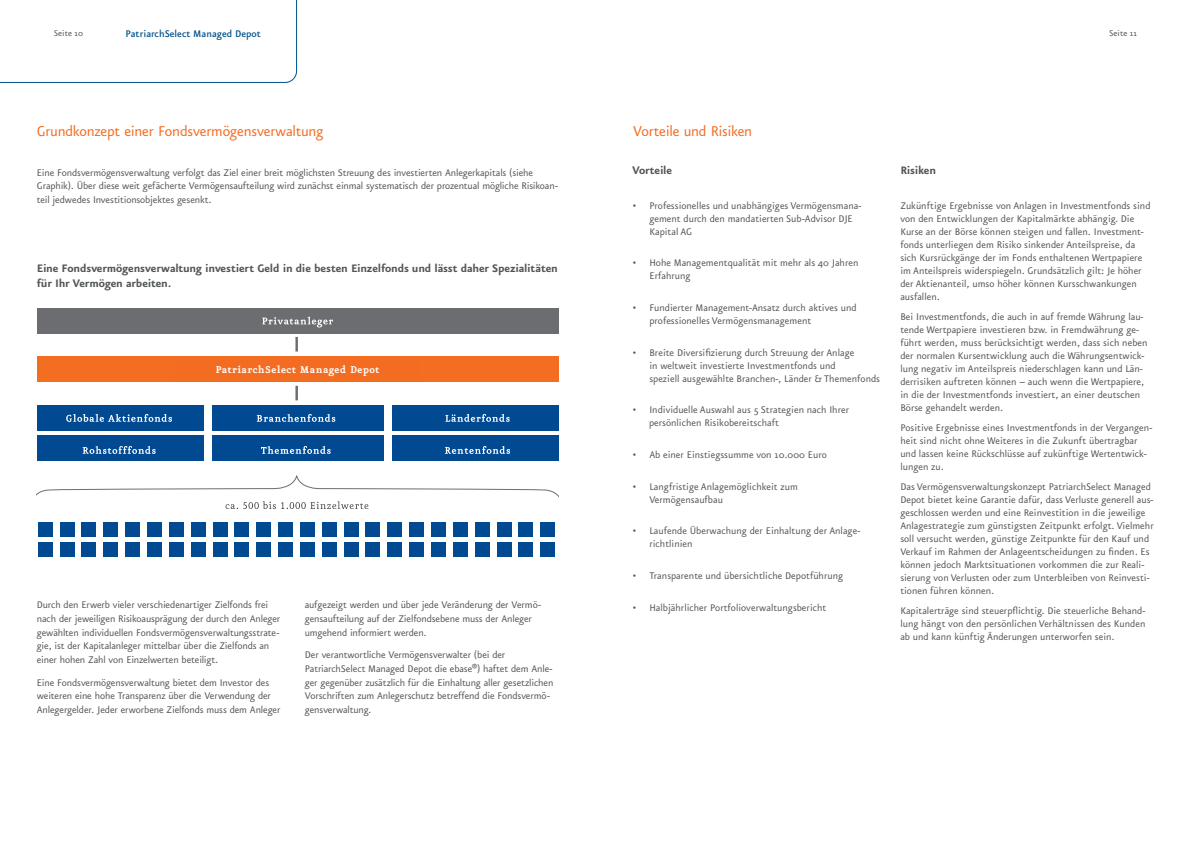
<style>
.page{position:relative;width:1191px;height:842px;background:#fff}
.page>*{position:absolute;margin:0;border:0;box-sizing:border-box;transform-origin:0 0}
.t1{font:17px "Eureka Sans OT";letter-spacing:-.015em;color:#f36c21}
.t2{font:700 13px/15.6px "Eureka Sans OT";letter-spacing:-.015em;color:#525557}
.t3{font:700 11.8px "Eureka";letter-spacing:.03em;color:#fff}
.t4{font:11.5px/13px "Eureka Sans OT";color:#525557}
.t5{font:500 11.5px "Eureka Sans OT";color:#00518a}
.t6{font:10px "Eureka Sans OT";color:#525557}
</style>
<div class="page">
<svg style="left:0;top:0;width:297px;height:83px"></svg>
<div style="left:212px;top:405px;width:172px;height:25px;background:#014990"></div>
<div style="left:392px;top:405px;width:166px;height:25px;background:#014990"></div>
<div style="left:212px;top:436px;width:172px;height:25px;background:#014990"></div>
<div style="left:392px;top:436px;width:166px;height:25px;background:#014990"></div>
<div style="left:37px;top:405px;width:166px;height:25px;background:#014990"></div>
<div style="left:37px;top:436px;width:166px;height:25px;background:#014990"></div>
<div style="left:37px;top:309px;width:521px;height:25px;background:#6c6d70"></div>
<svg style="left:262px;top:316px;width:71px;height:11px"></svg>
<div style="left:37px;top:356px;width:521px;height:26px;background:#f36e21"></div>
<svg style="left:66px;top:414px;width:106px;height:8px"></svg>
<svg style="left:257px;top:414px;width:78px;height:8px"></svg>
<svg style="left:445px;top:414px;width:65px;height:8px"></svg>
<svg style="left:83px;top:446px;width:73px;height:8px"></svg>
<svg style="left:261px;top:446px;width:70px;height:8px"></svg>
<svg style="left:445px;top:446px;width:65px;height:8px"></svg>
<hr style="left:295px;top:337px;width:3px;height:15px;background:#6c6d70">
<hr style="left:295px;top:386px;width:3px;height:14px;background:#6c6d70">
<div style="left:38px;top:522px;width:15px;height:15px;background:#014990"></div>
<div style="left:60px;top:522px;width:15px;height:15px;background:#014990"></div>
<div style="left:81px;top:522px;width:15px;height:15px;background:#014990"></div>
<div style="left:103px;top:522px;width:15px;height:15px;background:#014990"></div>
<div style="left:125px;top:522px;width:15px;height:15px;background:#014990"></div>
<div style="left:147px;top:522px;width:15px;height:15px;background:#014990"></div>
<div style="left:169px;top:522px;width:15px;height:15px;background:#014990"></div>
<div style="left:191px;top:522px;width:15px;height:15px;background:#014990"></div>
<div style="left:212px;top:522px;width:15px;height:15px;background:#014990"></div>
<div style="left:234px;top:522px;width:15px;height:15px;background:#014990"></div>
<div style="left:256px;top:522px;width:15px;height:15px;background:#014990"></div>
<div style="left:278px;top:522px;width:15px;height:15px;background:#014990"></div>
<div style="left:300px;top:522px;width:15px;height:15px;background:#014990"></div>
<div style="left:322px;top:522px;width:15px;height:15px;background:#014990"></div>
<div style="left:344px;top:522px;width:14px;height:15px;background:#014990"></div>
<div style="left:365px;top:522px;width:15px;height:15px;background:#014990"></div>
<div style="left:387px;top:522px;width:15px;height:15px;background:#014990"></div>
<div style="left:409px;top:522px;width:15px;height:15px;background:#014990"></div>
<div style="left:431px;top:522px;width:15px;height:15px;background:#014990"></div>
<div style="left:453px;top:522px;width:15px;height:15px;background:#014990"></div>
<div style="left:475px;top:522px;width:14px;height:15px;background:#014990"></div>
<div style="left:496px;top:522px;width:15px;height:15px;background:#014990"></div>
<div style="left:518px;top:522px;width:15px;height:15px;background:#014990"></div>
<div style="left:540px;top:522px;width:15px;height:15px;background:#014990"></div>
<div style="left:38px;top:542px;width:15px;height:15px;background:#014990"></div>
<div style="left:60px;top:542px;width:15px;height:15px;background:#014990"></div>
<div style="left:81px;top:542px;width:15px;height:15px;background:#014990"></div>
<div style="left:103px;top:542px;width:15px;height:15px;background:#014990"></div>
<div style="left:125px;top:542px;width:15px;height:15px;background:#014990"></div>
<div style="left:147px;top:542px;width:15px;height:15px;background:#014990"></div>
<div style="left:169px;top:542px;width:15px;height:15px;background:#014990"></div>
<div style="left:191px;top:542px;width:15px;height:15px;background:#014990"></div>
<div style="left:212px;top:542px;width:15px;height:15px;background:#014990"></div>
<div style="left:234px;top:542px;width:15px;height:15px;background:#014990"></div>
<div style="left:256px;top:542px;width:15px;height:15px;background:#014990"></div>
<div style="left:278px;top:542px;width:15px;height:15px;background:#014990"></div>
<div style="left:300px;top:542px;width:15px;height:15px;background:#014990"></div>
<div style="left:322px;top:542px;width:15px;height:15px;background:#014990"></div>
<div style="left:344px;top:542px;width:14px;height:15px;background:#014990"></div>
<div style="left:365px;top:542px;width:15px;height:15px;background:#014990"></div>
<div style="left:387px;top:542px;width:15px;height:15px;background:#014990"></div>
<div style="left:409px;top:542px;width:15px;height:15px;background:#014990"></div>
<div style="left:431px;top:542px;width:15px;height:15px;background:#014990"></div>
<div style="left:453px;top:542px;width:15px;height:15px;background:#014990"></div>
<div style="left:475px;top:542px;width:14px;height:15px;background:#014990"></div>
<div style="left:496px;top:542px;width:15px;height:15px;background:#014990"></div>
<div style="left:518px;top:542px;width:15px;height:15px;background:#014990"></div>
<div style="left:540px;top:542px;width:15px;height:15px;background:#014990"></div>
<svg style="left:37px;top:475px;width:521px;height:34px"></svg>
<p class="t6" style="left:54px;top:27px;width:31px">Seite 10</p>
<p class="t5" style="left:125px;top:27px;width:137px">PatriarchSelect Managed Depot</p>
<p class="t6" style="left:1109px;top:27px;width:29px">Seite 11</p>
<h1 class="t1" style="left:37px;top:121px;width:288px">Grundkonzept einer Fondsvermögensverwaltung</h1>
<h1 class="t1" style="left:633px;top:121px;width:121px">Vorteile und Risiken</h1>
<p class="t4" style="left:37px;top:165px;width:522px;line-height:13.8px">Eine Fondsvermögensverwaltung verfolgt das Ziel einer breit möglichsten Streuung des investierten Anlegerkapitals (siehe<br>Graphik). Über diese weit gefächerte Vermögensaufteilung wird zunächst einmal systematisch der prozentual mögliche Risikoan&shy;teil jedwedes Investitionsobjektes gesenkt.</p>
<p class="t2" style="left:37px;top:260px;width:522px">Eine Fondsvermögensverwaltung investiert Geld in die besten Einzelfonds und lässt daher Spezialitäten für Ihr Vermögen arbeiten.</p>
<p class="t3" style="left:215px;top:365px;width:166px">PatriarchSelect Managed Depot</p>
<p class="t4" style="left:37px;top:598px;width:245px;line-height:13.8px">Durch den Erwerb vieler verschiedenartiger Zielfonds frei nach der jeweiligen Risikoausprägung der durch den Anleger gewählten individuellen Fondsvermögensverwaltungsstrate&shy;gie, ist der Kapitalanleger mittelbar über die Zielfonds an einer hohen Zahl von Einzelwerten beteiligt.</p>
<p class="t4" style="left:37px;top:675px;width:245px;line-height:13.8px">Eine Fondsvermögensverwaltung bietet dem Investor des weiteren eine hohe Transparenz über die Verwendung der<br>Anlegergelder. Jeder erworbene Zielfonds muss dem Anleger</p>
<p class="t4" style="left:305px;top:598px;width:238px;line-height:13.8px">aufgezeigt werden und über jede Veränderung der Vermö&shy;gensaufteilung auf der Zielfondsebene muss der Anleger umgehend informiert werden.</p>
<p class="t4" style="left:305px;top:648px;width:250px;line-height:13.8px">Der verantwortliche Vermögensverwalter (bei der PatriarchSelect Managed Depot die ebase®) haftet dem Anle&shy;ger gegenüber zusätzlich für die Einhaltung aller gesetzlichen Vorschriften zum Anlegerschutz betreffend die Fondsvermö&shy;gensverwaltung.</p>
<p class="t2" style="left:632px;top:162px;width:41px">Vorteile</p>
<p class="t4" style="left:649px;top:199px;width:213px;text-indent:-17px">• Professionelles und unabhängiges Vermögensmana&shy;gement durch den mandatierten Sub-Advisor DJE<br>Kapital AG</p>
<p class="t4" style="left:649px;top:257px;width:211px;text-indent:-17px">• Hohe Managementqualität mit mehr als 40 Jahren<br>Erfahrung</p>
<p class="t4" style="left:649px;top:301px;width:209px;text-indent:-17px">• Fundierter Management-Ansatz durch aktives und professionelles Vermögensmanagement</p>
<p class="t4" style="left:649px;top:346px;width:232px;text-indent:-17px">• Breite Diversifizierung durch Streuung der Anlage<br>in weltweit investierte Investmentfonds und<br>speziell ausgewählte Branchen-, Länder &amp; Themenfonds</p>
<p class="t4" style="left:649px;top:404px;width:202px;text-indent:-17px">• Individuelle Auswahl aus 5 Strategien nach Ihrer persönlichen Risikobereitschaft</p>
<p class="t4" style="left:632px;top:448px;width:196px">• Ab einer Einstiegssumme von 10.000 Euro</p>
<p class="t4" style="left:649px;top:480px;width:150px;text-indent:-17px">• Langfristige Anlagemöglichkeit zum<br>Vermögensaufbau</p>
<p class="t4" style="left:649px;top:525px;width:212px;text-indent:-17px">• Laufende Überwachung der Einhaltung der Anlage&shy;richtlinien</p>
<p class="t4" style="left:632px;top:569px;width:212px">• Transparente und übersichtliche Depotführung</p>
<p class="t4" style="left:632px;top:601px;width:195px">• Halbjährlicher Portfolioverwaltungsbericht</p>
<p class="t2" style="left:900px;top:162px;width:37px">Risiken</p>
<p class="t4" style="left:900px;top:199px;width:252px">Zukünftige Ergebnisse von Anlagen in Investmentfonds sind von den Entwicklungen der Kapitalmärkte abhängig. Die Kurse an der Börse können steigen und fallen. Investment&shy;fonds unterliegen dem Risiko sinkender Anteilspreise, da sich Kursrückgänge der im Fonds enthaltenen Wertpapiere im Anteilspreis widerspiegeln. Grundsätzlich gilt: Je höher der Aktienanteil, umso höher können Kursschwankungen ausfallen.</p>
<p class="t4" style="left:900px;top:310px;width:249px">Bei Investmentfonds, die auch in auf fremde Währung lau&shy;tende Wertpapiere investieren bzw. in Fremdwährung ge&shy;führt werden, muss berücksichtigt werden, dass sich neben der normalen Kursentwicklung auch die Währungsentwick&shy;lung negativ im Anteilspreis niederschlagen kann und Län&shy;derrisiken auftreten können – auch wenn die Wertpapiere, in die der Investmentfonds investiert, an einer deutschen Börse gehandelt werden.</p>
<p class="t4" style="left:900px;top:421px;width:253px">Positive Ergebnisse eines Investmentfonds in der Vergangen&shy;heit sind nicht ohne Weiteres in die Zukunft übertragbar und lassen keine Rückschlüsse auf zukünftige Wertentwick&shy;lungen zu.</p>
<p class="t4" style="left:900px;top:480px;width:255px">Das Vermögensverwaltungskonzept PatriarchSelect Managed Depot bietet keine Garantie dafür, dass Verluste generell aus&shy;geschlossen werden und eine Reinvestition in die jeweilige Anlagestrategie zum günstigsten Zeitpunkt erfolgt. Vielmehr soll versucht werden, günstige Zeitpunkte für den Kauf und Verkauf im Rahmen der Anlageentscheidungen zu finden. Es können jedoch Marktsituationen vorkommen die zur Reali&shy;sierung von Verlusten oder zum Unterbleiben von Reinvesti&shy;tionen führen können.</p>
<p class="t4" style="left:900px;top:604px;width:246px;text-align:justify">Kapitalerträge sind steuerpflichtig. Die steuerliche Behand&shy;lung hängt von den persönlichen Verhältnissen des Kunden ab und kann künftig Änderungen unterworfen sein.</p>
</div>
